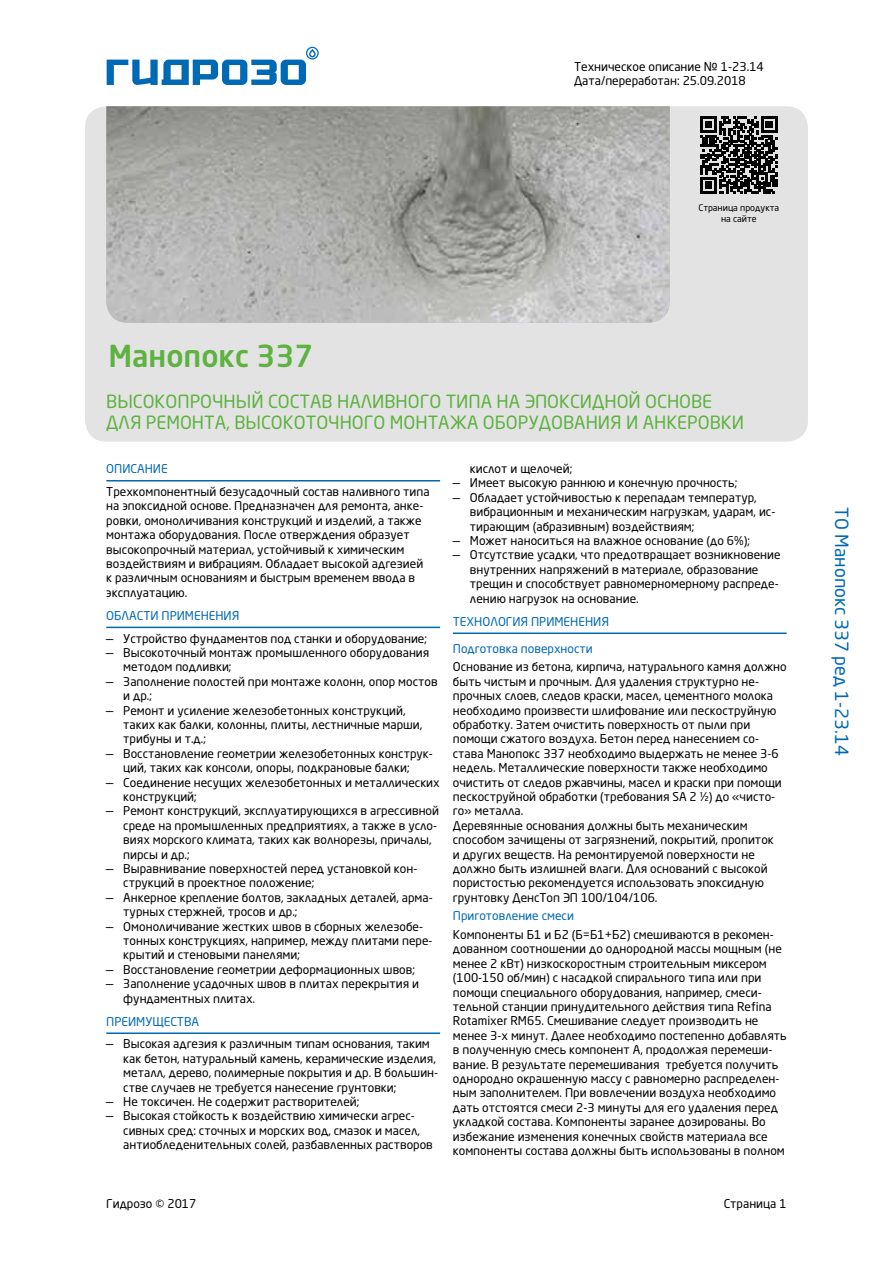
<style>
.page{position:relative;width:893px;height:1263px;background:#fff}
.page>*{position:absolute;margin:0;border:0;box-sizing:border-box;transform-origin:0 0}
.t1{font:500 30px "Neo Sans Pro";color:#5db240}
.t2{font:18px/21.6px "Neo Sans Pro";color:#5db240}
.t3{font:18px "Neo Sans Pro";color:#0069b4}
.t4{font:12px/14.4px "Neo Sans Pro";color:#000}
.t5{font:12px "Neo Sans Pro";color:#0069b4}
.t6{font:9px/10.8px "Neo Sans Pro";color:#000;text-align:center}
</style>
<div class="page">
<svg style="left:107px;top:47px;width:212px;height:38px"></svg>
<div style="left:85px;top:106px;width:723px;height:336px;background:#e3e3e3;border-radius:21px"></div>
<svg style="left:700px;top:117px;width:77px;height:77px"></svg>
<hr style="left:106px;top:480px;width:334px;height:1px;background:#0069b4">
<hr style="left:106px;top:627px;width:334px;height:1px;background:#0069b4">
<hr style="left:106px;top:1032px;width:334px;height:2px;background:#0069b4">
<hr style="left:453px;top:632px;width:334px;height:2px;background:#0069b4">
<img style="left:106px;top:106px;width:564px;height:217px">
<p class="t4" style="left:574px;top:59px;width:191px">Техническое описание № 1-23.14<br>Дата/переработан: 25.09.2018</p>
<p class="t6" style="left:698px;top:202px;width:82px">Страница продукта на сайте</p>
<h1 class="t1" style="left:108px;top:337px;width:206px">Манопокс 337</h1>
<h2 class="t2" style="left:106px;top:390px;width:639px">ВЫСОКОПРОЧНЫЙ СОСТАВ НАЛИВНОГО ТИПА НА ЭПОКСИДНОЙ ОСНОВЕ<br>ДЛЯ РЕМОНТА, ВЫСОКОТОЧНОГО МОНТАЖА ОБОРУДОВАНИЯ И АНКЕРОВКИ</h2>
<p class="t5" style="left:106px;top:461px;width:63px">ОПИСАНИЕ</p>
<p class="t4" style="left:106px;top:484px;width:325px">Трехкомпонентный безусадочный состав наливного типа на эпоксидной основе. Предназначен для ремонта, анке&shy;ровки, омоноличивания конструкций и изделий, а также монтажа оборудования. После отверждения образует высокопрочный материал, устойчивый к химическим воздействиям и вибрациям. Обладает высокой адгезией к различным основаниям и быстрым временем ввода в эксплуатацию.</p>
<p class="t5" style="left:106px;top:608px;width:135px">ОБЛАСТИ ПРИМЕНЕНИЯ</p>
<p class="t4" style="left:106px;top:631px;width:322px">— Устройство фундаментов под станки и оборудование;</p>
<p class="t4" style="left:123px;top:645px;width:308px;text-indent:-17px">— Высокоточный монтаж промышленного оборудования методом подливки;</p>
<p class="t4" style="left:123px;top:674px;width:316px;text-indent:-17px">— Заполнение полостей при монтаже колонн, опор мостов и др.;</p>
<p class="t4" style="left:123px;top:703px;width:301px;text-indent:-17px">— Ремонт и усиление железобетонных конструкций, таких как балки, колонны, плиты, лестничные марши, трибуны и т.д.;</p>
<p class="t4" style="left:106px;top:746px;width:328px;text-align:center">— Восстановление геометрии железобетонных конструк&shy;ций, таких как консоли, опоры, подкрановые балки;</p>
<p class="t4" style="left:123px;top:775px;width:318px;text-indent:-17px">— Соединение несущих железобетонных и металлических конструкций;</p>
<p class="t4" style="left:123px;top:803px;width:317px;text-indent:-17px">— Ремонт конструкций, эксплуатирующихся в агрессивной среде на промышленных предприятиях, а также в усло&shy;виях морского климата, таких как волнорезы, причалы, пирсы и др.;</p>
<p class="t4" style="left:123px;top:861px;width:296px;text-indent:-17px">— Выравнивание поверхностей перед установкой кон&shy;струкций в проектное положение;</p>
<p class="t4" style="left:123px;top:890px;width:311px;text-indent:-17px">— Анкерное крепление болтов, закладных деталей, арма&shy;турных стержней, тросов и др.;</p>
<p class="t4" style="left:123px;top:919px;width:311px;text-indent:-17px">— Омоноличивание жестких швов в сборных железобе&shy;тонных конструкциях, например, между плитами пере&shy;крытий и стеновыми панелями;</p>
<p class="t4" style="left:106px;top:962px;width:310px">— Восстановление геометрии деформационных швов;</p>
<p class="t4" style="left:123px;top:976px;width:297px;text-indent:-17px">— Заполнение усадочных швов в плитах перекрытия и фундаментных плитах.</p>
<p class="t5" style="left:106px;top:1014px;width:94px">ПРЕИМУЩЕСТВА</p>
<p class="t4" style="left:123px;top:1037px;width:316px;text-indent:-17px">— Высокая адгезия к различным типам основания, таким как бетон, натуральный камень, керамические изделия, металл, дерево, полимерные покрытия и др. В большин&shy;стве случаев не требуется нанесение грунтовки;</p>
<p class="t4" style="left:106px;top:1094px;width:255px">— Не токсичен. Не содержит растворителей;</p>
<p class="t4" style="left:123px;top:1109px;width:311px;text-indent:-17px">— Высокая стойкость к воздействию химически агрес&shy;сивных сред: сточных и морских вод, смазок и масел, антиобледенительных солей, разбавленных растворов</p>
<p class="t4" style="left:470px;top:461px;width:104px">кислот и щелочей;</p>
<p class="t4" style="left:453px;top:476px;width:286px">— Имеет высокую раннюю и конечную прочность;</p>
<p class="t4" style="left:470px;top:490px;width:307px;text-indent:-17px">— Обладает устойчивостью к перепадам температур, вибрационным и механическим нагрузкам, ударам, ис&shy;тирающим (абразивным) воздействиям;</p>
<p class="t4" style="left:453px;top:533px;width:299px">— Может наноситься на влажное основание (до 6%);</p>
<p class="t4" style="left:470px;top:548px;width:312px;text-indent:-17px">— Отсутствие усадки, что предотвращает возникновение внутренних напряжений в материале, образование трещин и способствует равномерномерному распреде&shy;лению нагрузок на основание.</p>
<p class="t5" style="left:453px;top:614px;width:158px">ТЕХНОЛОГИЯ ПРИМЕНЕНИЯ</p>
<p class="t5" style="left:453px;top:641px;width:141px">Подготовка поверхности</p>
<p class="t4" style="left:453px;top:659px;width:335px">Основание из бетона, кирпича, натурального камня должно быть чистым и прочным. Для удаления структурно не&shy;прочных слоев, следов краски, масел, цементного молока необходимо произвести шлифование или пескоструйную обработку. Затем очистить поверхность от пыли при помощи сжатого воздуха. Бетон перед нанесением со&shy;става Манопокс 337 необходимо выдержать не менее 3-6 недель. Металлические поверхности также необходимо очистить от следов ржавчины, масел и краски при помощи пескоструйной обработки (требования SA 2 ½) до «чисто&shy;го» металла.<br>Деревянные основания должны быть механическим способом зачищены от загрязнений, покрытий, пропиток<br>и других веществ. На ремонтируемой поверхности не должно быть излишней влаги. Для оснований с высокой пористостью рекомендуется использовать эпоксидную грунтовку ДенсТоп ЭП 100/104/106.</p>
<p class="t5" style="left:453px;top:909px;width:123px">Приготовление смеси</p>
<p class="t4" style="left:453px;top:927px;width:335px">Компоненты Б1 и Б2 (Б=Б1+Б2) смешиваются в рекомен&shy;дованном соотношении до однородной массы мощным (не менее 2 кВт) низкоскоростным строительным миксером (100-150 об/мин) с насадкой спирального типа или при помощи специального оборудования, например, смеси&shy;тельной станции принудительного действия типа Refina Rotamixer RM65. Смешивание следует производить не менее 3-х минут. Далее необходимо постепенно добавлять в полученную смесь компонент А, продолжая перемеши&shy;вание. В результате перемешивания требуется получить однородно окрашенную массу с равномерно распределен&shy;ным заполнителем. При вовлечении воздуха необходимо дать отстоятся смеси 2-3 минуты для его удаления перед укладкой состава. Компоненты заранее дозированы. Во избежание изменения конечных свойств материала все компоненты состава должны быть использованы в полном</p>
<p class="t4" style="left:106px;top:1196px;width:92px">Гидрозо © 2017</p>
<p class="t4" style="left:724px;top:1196px;width:64px">Страница 1</p>
<h2 class="t3" style="left:853px;top:507px;width:250px;rotate:90deg">ТО Манопокс 337 ред 1-23.14</h2>
</div>
